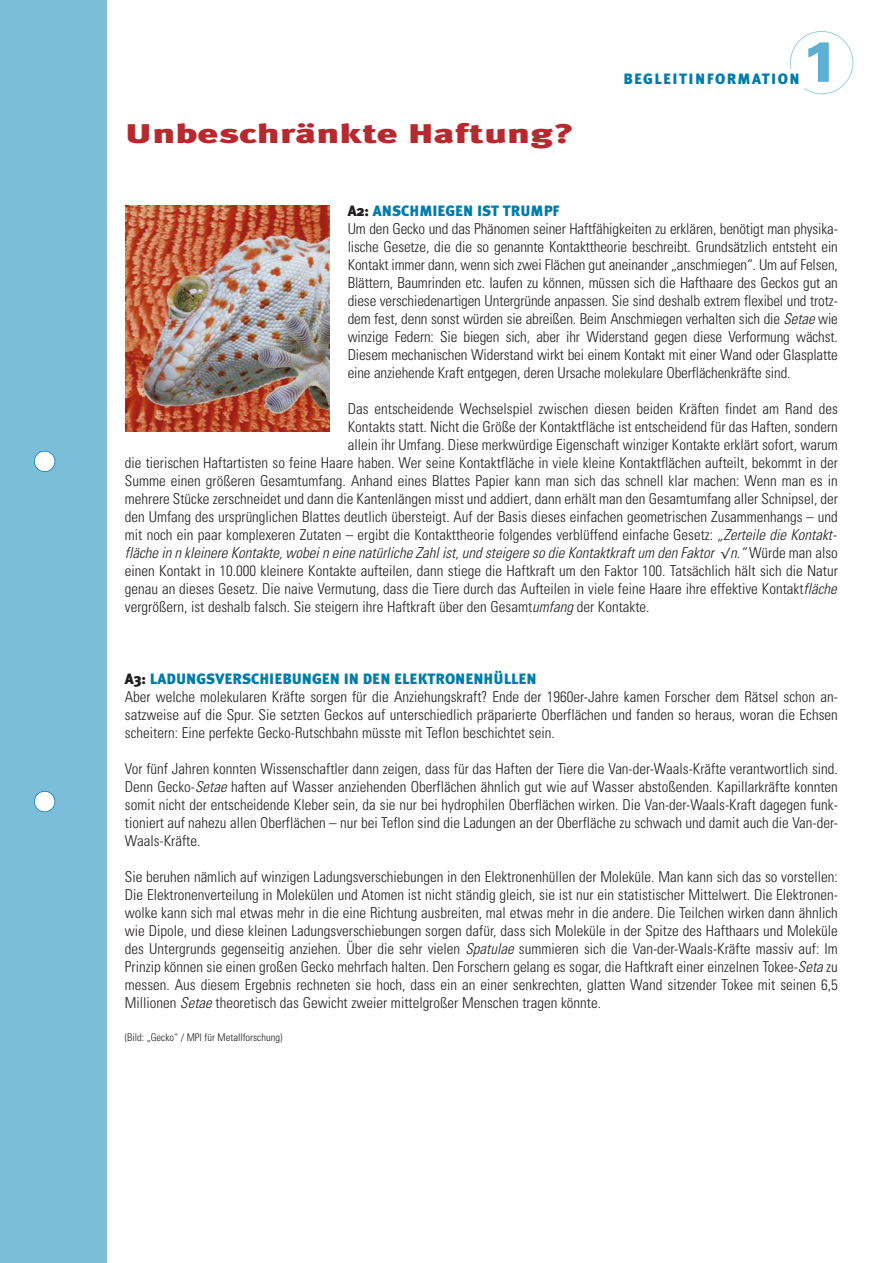
<style>
.page{position:relative;width:893px;height:1263px;background:#fff}
.page>*{position:absolute;margin:0;border:0;box-sizing:border-box;transform-origin:0 0}
.t1{font:900 57px "Univers";color:#5db0d1}
.t2{font:900 27px "Meta Plus";color:#b8292f;scale:1.5 1}
.t3{font:300 condensed 15px/18px "Univers";color:#231f20;text-align:justify}
.t4{font:italic 300 condensed 15px "Univers";color:#231f20}
.t5{font:900 15px "Meta Plus";color:#007caa}
.t6{font:900 15px "Meta Plus";letter-spacing:.095em;color:#007caa}
.t7{font:300 condensed 10.5px "Univers";color:#231f20}
.s1{color:#231f20}
.s2{font-style:italic}
.s3{font-family:"Verdana";font-weight:400;font-style:normal;font-stretch:normal;font-size:12px}
.s4{font-style:normal}
</style>
<div class="page">
<svg style="left:790px;top:31px;width:63px;height:63px"></svg>
<div style="left:0;top:0;width:106px;height:1263px;background:#7cbdda"></div>
<div style="left:34px;top:451px;width:21px;height:21px;background:#fff;border-radius:50%"></div>
<div style="left:34px;top:451px;width:21px;height:21px;border:2px solid #007caa;border-radius:50%"></div>
<div style="left:34px;top:791px;width:21px;height:21px;background:#fff;border-radius:50%"></div>
<div style="left:34px;top:791px;width:21px;height:21px;border:2px solid #007caa;border-radius:50%"></div>
<div style="left:762px;top:69px;width:42px;height:23px;background:#fff"></div>
<img style="left:125px;top:205px;width:205px;height:227px">
<h2 class="t2" style="left:125px;top:124px;width:301px">Unbeschränkte Haftung?</h2>
<p class="t6" style="left:623px;top:74px;width:178px">BEGLEITINFORMATION</p>
<h1 class="t1" style="left:801px;top:41px;width:40px">1</h1>
<p class="t5" style="left:348px;top:205px;width:213px"><span class="s1">A2:</span> ANSCHMIEGEN IST TRUMPF</p>
<p class="t3" style="left:348px;top:221px;width:491px">Um den Gecko und das Phänomen seiner Haftfähigkeiten zu erklären, benötigt man physika&shy;lische Gesetze, die die so genannte Kontakttheorie beschreibt. Grundsätzlich entsteht ein Kontakt immer dann, wenn sich zwei Flächen gut aneinander „anschmiegen“. Um auf Felsen, Blättern, Baumrinden etc. laufen zu können, müssen sich die Hafthaare des Geckos gut an diese verschiedenartigen Untergründe anpassen. Sie sind deshalb extrem flexibel und trotz&shy;dem fest, denn sonst würden sie abreißen. Beim Anschmiegen verhalten sich die <span class="s2">Setae</span>wie winzige Federn: Sie biegen sich, aber ihr Widerstand gegen diese Verformung wächst.<br>Diesem mechanischen Widerstand wirkt bei einem Kontakt mit einer Wand oder Glasplatte eine anziehende Kraft entgegen, deren Ursache molekulare Oberflächenkräfte sind.</p>
<p class="t3" style="left:348px;top:401px;width:491px">Das entscheidende Wechselspiel zwischen diesen beiden Kräften findet am Rand des</p>
<p class="t3" style="left:348px;top:419px;width:491px">Kontakts statt. Nicht die Größe der Kontaktfläche ist entscheidend für das Haften, sondern</p>
<p class="t3" style="left:348px;top:437px;width:491px">allein ihr Umfang. Diese merkwürdige Eigenschaft winziger Kontakte erklärt sofort, warum</p>
<p class="t3" style="left:125px;top:455px;width:714px">die tierischen Haftartisten so feine Haare haben. Wer seine Kontaktfläche in viele kleine Kontaktflächen aufteilt, bekommt in der</p>
<p class="t3" style="left:125px;top:473px;width:714px">Summe einen größeren Gesamtumfang. Anhand eines Blattes Papier kann man sich das schnell klar machen: Wenn man es in</p>
<p class="t3" style="left:125px;top:491px;width:714px">mehrere Stücke zerschneidet und dann die Kantenlängen misst und addiert, dann erhält man den Gesamtumfang aller Schnipsel, der</p>
<p class="t3" style="left:125px;top:509px;width:714px">den Umfang des ursprünglichen Blattes deutlich übersteigt. Auf der Basis dieses einfachen geometrischen Zusammenhangs – und</p>
<p class="t3" style="left:125px;top:527px;width:715px">mit noch ein paar komplexeren Zutaten – ergibt die Kontakttheorie folgendes verblüffend einfache Gesetz: <span class="s2">„Zerteile die Kontakt-</span></p>
<p class="t4" style="left:125px;top:547px;width:714px">fläche in n kleinere Kontakte,wobein eine natürliche Zahlist,und steigere so die Kontaktkraftum den Faktor <span class="s3">√</span> n.“ <span class="s4">W ü r d e m a n a l s o</span></p>
<p class="t3" style="left:125px;top:563px;width:714px">einen Kontakt in 10.000 kleinere Kontakte aufteilen, dann stiege die Haftkraft um den Faktor 100. Tatsächlich hält sich die Natur</p>
<p class="t3" style="left:125px;top:581px;width:716px">genau an dieses Gesetz. Die naive Vermutung, dass die Tiere durch das Aufteilen in viele feine Haare ihre effektive Kontakt<span class="s2">fläche</span></p>
<p class="t3" style="left:125px;top:599px;width:526px">vergrößern, ist deshalb falsch. Sie steigern ihre Haftkraft über den Gesamt<span class="s2">umfang</span>der Kontakte.</p>
<p class="t5" style="left:125px;top:673px;width:413px"><span class="s1">A3:</span> LADUNGSVERSCHIEBUNGEN IN DEN ELEKTRONENHÜLLEN</p>
<p class="t3" style="left:125px;top:689px;width:714px">Aber welche molekularen Kräfte sorgen für die Anziehungskraft? Ende der 1960er-Jahre kamen Forscher dem Rätsel schon an&shy;satzweise auf die Spur. Sie setzten Geckos auf unterschiedlich präparierte Oberflächen und fanden so heraus, woran die Echsen scheitern: Eine perfekte Gecko-Rutschbahn müsste mit Teflon beschichtet sein.</p>
<p class="t3" style="left:125px;top:761px;width:714px">Vor fünf Jahren konnten Wissenschaftler dann zeigen, dass für das Haften der Tiere die Van-der-Waals-Kräfte verantwortlich sind.<br>Denn Gecko-<span class="s2">Setae</span>haften auf Wasser anziehenden Oberflächen ähnlich gut wie auf Wasser abstoßenden. Kapillarkräfte konnten somit nicht der entscheidende Kleber sein, da sie nur bei hydrophilen Oberflächen wirken. Die Van-der-Waals-Kraft dagegen funk&shy;tioniert auf nahezu allen Oberflächen – nur bei Teflon sind die Ladungen an der Oberfläche zu schwach und damit auch die Van-der-Waals-Kräfte.</p>
<p class="t3" style="left:125px;top:869px;width:714px">Sie beruhen nämlich auf winzigen Ladungsverschiebungen in den Elektronenhüllen der Moleküle. Man kann sich das so vorstellen:<br>Die Elektronenverteilung in Molekülen und Atomen ist nicht ständig gleich, sie ist nur ein statistischer Mittelwert. Die Elektronen&shy;wolke kann sich mal etwas mehr in die eine Richtung ausbreiten, mal etwas mehr in die andere. Die Teilchen wirken dann ähnlich wie Dipole, und diese kleinen Ladungsverschiebungen sorgen dafür, dass sich Moleküle in der Spitze des Hafthaars und Moleküle des Untergrunds gegenseitig anziehen. Über die sehr vielen <span class="s2">Spatulae</span> summieren sich die Van-der-Waals-Kräfte massiv auf: Im Prinzip können sie einen großen Gecko mehrfach halten. Den Forschern gelang es sogar, die Haftkraft einer einzelnen Tokee-<span class="s2">Seta</span>zu messen. Aus diesem Ergebnis rechneten sie hoch, dass ein an einer senkrechten, glatten Wand sitzender Tokee mit seinen 6,5<br>Millionen <span class="s2">Setae</span>theoretisch das Gewicht zweier mittelgroßer Menschen tragen könnte.</p>
<p class="t7" style="left:125px;top:1033px;width:159px">(Bild: „Gecko“ / MPI für Metallforschung)</p>
</div>
